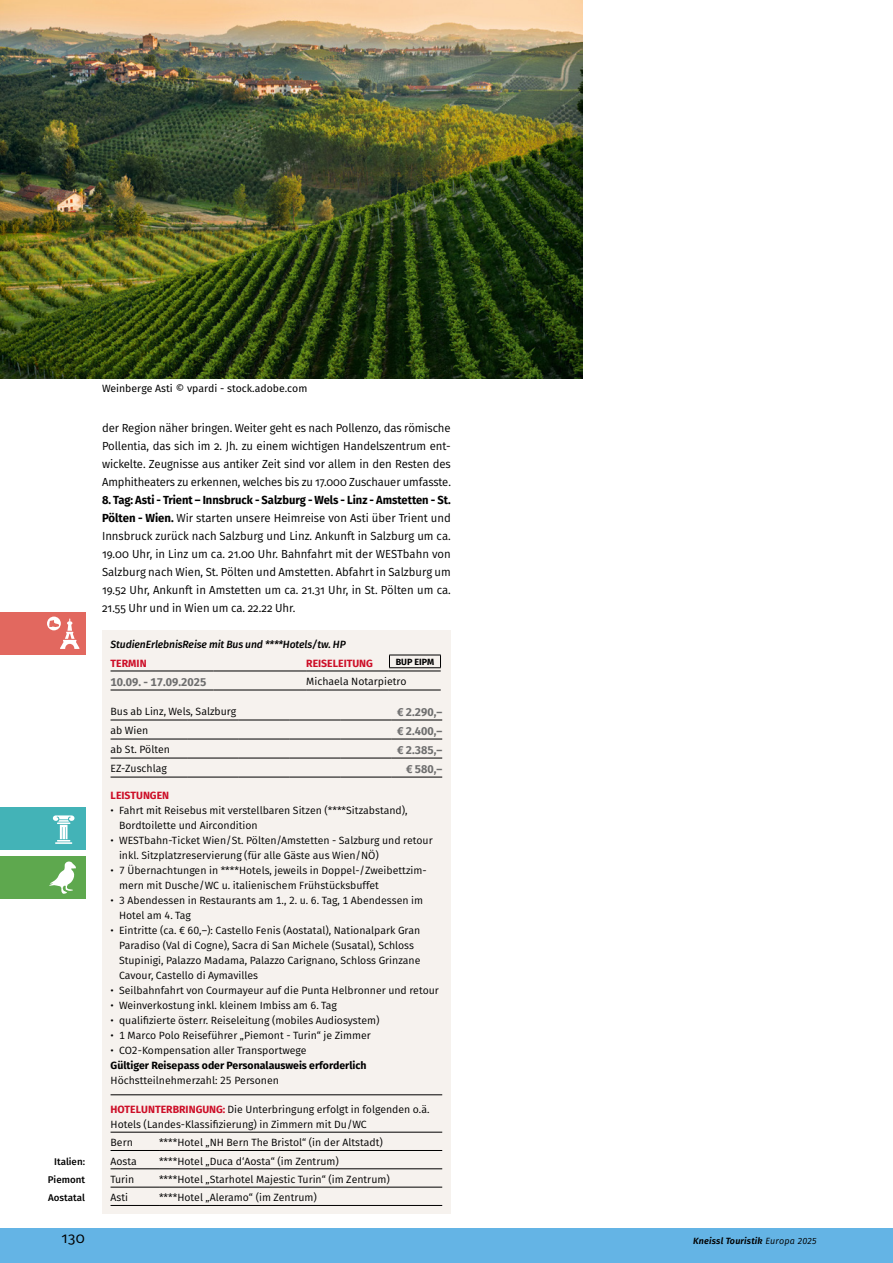
<style>
.page{position:relative;width:893px;height:1263px;background:#fff}
.page>*{position:absolute;margin:0;border:0;box-sizing:border-box;transform-origin:0 0}
.Pagina_rb{font:15px "Fira Sans";color:#000}
._02_Reiseverlauf{font:11.7px/18px "Fira Sans";letter-spacing:-.01em;color:#000;text-align:justify}
._03_book_Text{font:700 11.25px "Fira Sans";color:#6e6e6e}
._03_Überschrift{font:10.5px/15px "Fira Sans";color:#000}
._03_book_Text-2{font:10.5px "Fira Sans";color:#000}
._03_bold_Reisepass{font:700 10.5px "Fira Sans";color:#000}
._03_medium_italic_StudienErlebnisReise{font:italic 500 10.5px "Fira Sans";letter-spacing:-.01em;color:#000}
._04_Bildlegende__Bildquelle{font:10.5px "Fira Sans";color:#000}
._03_Überschrift-2{font:700 10.5px "Fira Sans";color:#cd0f28}
.Rubrik_b{font:500 9.75px "Fira Sans";color:#000}
.Fusszeile_bold_italic_rb{font:italic 600 9px "Fira Sans";letter-spacing:.02em;color:#000}
._03_Code{font:700 9px "Fira Sans";color:#000}
.s1{font-weight:700}
.s2{font-weight:700;color:#cd0f28}
.s3{font-weight:400}
</style>
<div class="page">
<div style="left:0;top:856px;width:85px;height:43px;background:#5ea84e"></div>
<svg style="left:49px;top:861px;width:27px;height:33px"></svg>
<div style="left:0;top:612px;width:85px;height:43px;background:#e2685f"></div>
<svg style="left:47px;top:616px;width:32px;height:33px"></svg>
<div style="left:0;top:808px;width:85px;height:42px;background:#43b3b7"></div>
<svg style="left:53px;top:815px;width:22px;height:29px"></svg>
<div style="left:0;top:1229px;width:893px;height:34px;background:#64b4e5"></div>
<img style="left:0;top:0;width:583px;height:378px">
<div style="left:102px;top:630px;width:349px;height:583px;background:#f6f2ee"></div>
<hr style="left:111px;top:1094px;width:331px;height:1px;background:#000">
<hr style="left:111px;top:671px;width:102px;height:1px;background:#000">
<hr style="left:213px;top:671px;width:93px;height:1px;background:#000">
<hr style="left:306px;top:671px;width:82px;height:1px;background:#000">
<hr style="left:388px;top:671px;width:53px;height:1px;background:#000">
<hr style="left:111px;top:690px;width:102px;height:1px;background:#000">
<hr style="left:213px;top:690px;width:93px;height:1px;background:#000">
<hr style="left:306px;top:690px;width:82px;height:1px;background:#000">
<hr style="left:388px;top:690px;width:53px;height:1px;background:#000">
<hr style="left:389px;top:655px;width:52px;height:1px;background:#000">
<svg style="left:389px;top:655px;width:1px;height:12px"></svg>
<svg style="left:440px;top:655px;width:1px;height:12px"></svg>
<hr style="left:389px;top:667px;width:52px;height:1px;background:#000">
<hr style="left:111px;top:720px;width:76px;height:1px;background:#000">
<hr style="left:187px;top:720px;width:51px;height:1px;background:#000">
<hr style="left:238px;top:720px;width:51px;height:1px;background:#000">
<hr style="left:289px;top:720px;width:51px;height:1px;background:#000">
<hr style="left:340px;top:720px;width:51px;height:1px;background:#000">
<hr style="left:391px;top:720px;width:51px;height:1px;background:#000">
<hr style="left:111px;top:739px;width:76px;height:1px;background:#000">
<hr style="left:187px;top:739px;width:51px;height:1px;background:#000">
<hr style="left:238px;top:739px;width:51px;height:1px;background:#000">
<hr style="left:289px;top:739px;width:51px;height:1px;background:#000">
<hr style="left:340px;top:739px;width:51px;height:1px;background:#000">
<hr style="left:391px;top:739px;width:51px;height:1px;background:#000">
<hr style="left:111px;top:758px;width:76px;height:1px;background:#000">
<hr style="left:187px;top:758px;width:51px;height:1px;background:#000">
<hr style="left:238px;top:758px;width:51px;height:1px;background:#000">
<hr style="left:289px;top:758px;width:51px;height:1px;background:#000">
<hr style="left:340px;top:758px;width:51px;height:1px;background:#000">
<hr style="left:391px;top:758px;width:51px;height:1px;background:#000">
<hr style="left:111px;top:777px;width:76px;height:1px;background:#000">
<hr style="left:187px;top:777px;width:51px;height:1px;background:#000">
<hr style="left:238px;top:777px;width:51px;height:1px;background:#000">
<hr style="left:289px;top:777px;width:51px;height:1px;background:#000">
<hr style="left:340px;top:777px;width:51px;height:1px;background:#000">
<hr style="left:391px;top:777px;width:51px;height:1px;background:#000">
<hr style="left:111px;top:1132px;width:48px;height:1px;background:#000">
<hr style="left:159px;top:1132px;width:283px;height:1px;background:#000">
<hr style="left:111px;top:1150px;width:48px;height:1px;background:#000">
<hr style="left:159px;top:1150px;width:283px;height:1px;background:#000">
<hr style="left:111px;top:1168px;width:48px;height:1px;background:#000">
<hr style="left:159px;top:1168px;width:283px;height:1px;background:#000">
<hr style="left:111px;top:1187px;width:48px;height:1px;background:#000">
<hr style="left:159px;top:1187px;width:283px;height:1px;background:#000">
<hr style="left:111px;top:1205px;width:48px;height:1px;background:#000">
<hr style="left:159px;top:1205px;width:283px;height:1px;background:#000">
<p class="_04_Bildlegende__Bildquelle" style="left:102px;top:380px;width:207px">Weinberge Asti © vpardi - stock.adobe.com</p>
<p class="Rubrik_b" style="left:54px;top:1154px;width:32px">Italien:</p>
<p class="Rubrik_b" style="left:48px;top:1172px;width:39px">Piemont</p>
<p class="Rubrik_b" style="left:48px;top:1190px;width:38px">Aostatal</p>
<p class="_02_Reiseverlauf" style="left:102px;top:419px;width:350px">der Region näher bringen. Weiter geht es nach Pollenzo, das römische Pollentia, das sich im 2. Jh. zu einem wichtigen Handelszentrum ent&shy;wickelte. Zeugnisse aus antiker Zeit sind vor allem in den Resten des Amphitheaters zu erkennen, welches bis zu 17.000 Zuschauer umfasste.</p>
<p class="_02_Reiseverlauf" style="left:102px;top:491px;width:350px"><span class="s1">8. Tag: Asti - Trient – Innsbruck - Salzburg - Wels - Linz - Amstetten - St.<br>Pölten - Wien.</span> Wir starten unsere Heimreise von Asti über Trient und Innsbruck zurück nach Salzburg und Linz. Ankunft in Salzburg um ca.<br>19.00 Uhr, in Linz um ca. 21.00 Uhr. Bahnfahrt mit der WESTbahn von Salzburg nach Wien, St. Pölten und Amstetten. Abfahrt in Salzburg um 19.52 Uhr, Ankunft in Amstetten um ca. 21.31 Uhr, in St. Pölten um ca.<br>21.55 Uhr und in Wien um ca. 22.22 Uhr.</p>
<p class="_03_medium_italic_StudienErlebnisReise" style="left:111px;top:636px;width:237px">StudienErlebnisReise mit Bus und ****Hotels/tw. HP</p>
<p class="_03_Überschrift-2" style="left:111px;top:654px;width:38px">TERMIN</p>
<p class="_03_Überschrift-2" style="left:306px;top:654px;width:68px">REISELEITUNG</p>
<p class="_03_Code" style="left:396px;top:654px;width:40px">BUP EIPM</p>
<p class="_03_book_Text" style="left:111px;top:672px;width:97px">10.09. - 17.09.2025</p>
<p class="_03_book_Text-2" style="left:306px;top:673px;width:102px">Michaela Notarpietro</p>
<p class="_03_book_Text-2" style="left:111px;top:703px;width:127px">Bus ab Linz, Wels, Salzburg</p>
<p class="_03_book_Text" style="left:397px;top:702px;width:47px">€ 2.290,–</p>
<p class="_03_book_Text-2" style="left:111px;top:723px;width:39px">ab Wien</p>
<p class="_03_book_Text" style="left:397px;top:721px;width:47px">€ 2.400,–</p>
<p class="_03_book_Text-2" style="left:111px;top:742px;width:61px">ab St. Pölten</p>
<p class="_03_book_Text" style="left:397px;top:740px;width:47px">€ 2.385,–</p>
<p class="_03_book_Text-2" style="left:111px;top:761px;width:58px">EZ-Zuschlag</p>
<p class="_03_book_Text" style="left:406px;top:759px;width:38px">€ 580,–</p>
<p class="_03_Überschrift-2" style="left:111px;top:786px;width:60px">LEISTUNGEN</p>
<p class="_03_Überschrift" style="left:119px;top:802px;width:290px;text-indent:-9px">• Fahrt mit Reisebus mit verstellbaren Sitzen (****Sitzabstand),<br>Bordtoilette und Aircondition</p>
<p class="_03_Überschrift" style="left:119px;top:832px;width:315px;text-indent:-9px">• WESTbahn-Ticket Wien/St. Pölten/Amstetten - Salzburg und retour inkl. Sitzplatzreservierung (für alle Gäste aus Wien/NÖ)</p>
<p class="_03_Überschrift" style="left:119px;top:862px;width:309px;text-indent:-9px">• 7 Übernachtungen in ****Hotels, jeweils in Doppel-/Zweibettzim&shy;mern mit Dusche/WC u. italienischem Frühstücksbuffet</p>
<p class="_03_Überschrift" style="left:119px;top:892px;width:305px;text-indent:-9px">• 3 Abendessen in Restaurants am 1., 2. u. 6. Tag, 1 Abendessen im<br>Hotel am 4. Tag</p>
<p class="_03_Überschrift" style="left:119px;top:922px;width:303px;text-indent:-9px">• Eintritte (ca. € 60,–): Castello Fenis (Aostatal), Nationalpark Gran Paradiso (Val di Cogne), Sacra di San Michele (Susatal), Schloss Stupinigi, Palazzo Madama, Palazzo Carignano, Schloss Grinzane Cavour, Castello di Aymavilles</p>
<p class="_03_Überschrift" style="left:111px;top:982px;width:330px">• Seilbahnfahrt von Courmayeur auf die Punta Helbronner und retour</p>
<p class="_03_Überschrift" style="left:111px;top:997px;width:228px">• Weinverkostung inkl. kleinem Imbiss am 6. Tag</p>
<p class="_03_Überschrift" style="left:111px;top:1012px;width:271px">• qualifizierte österr. Reiseleitung (mobiles Audiosystem)</p>
<p class="_03_Überschrift" style="left:111px;top:1027px;width:262px">• 1 Marco Polo Reiseführer „Piemont - Turin“ je Zimmer</p>
<p class="_03_Überschrift" style="left:111px;top:1042px;width:198px">• CO2-Kompensation aller Transportwege</p>
<p class="_03_bold_Reisepass" style="left:111px;top:1056px;width:258px">Gültiger Reisepass oder Personalausweis erforderlich</p>
<p class="_03_book_Text-2" style="left:111px;top:1072px;width:170px">Höchstteilnehmerzahl: 25 Personen</p>
<p class="_03_Überschrift" style="left:111px;top:1101px;width:320px"><span class="s2">HOTELUNTERBRINGUNG:</span> Die Unterbringung erfolgt in folgenden o.ä.<br>Hotels (Landes-Klassifizierung) in Zimmern mit Du/WC</p>
<p class="_03_book_Text-2" style="left:111px;top:1135px;width:24px">Bern</p>
<p class="_03_book_Text-2" style="left:159px;top:1135px;width:225px">****Hotel „NH Bern The Bristol“ (in der Altstadt)</p>
<p class="_03_book_Text-2" style="left:111px;top:1153px;width:28px">Aosta</p>
<p class="_03_book_Text-2" style="left:159px;top:1153px;width:181px">****Hotel „Duca d‘Aosta“ (im Zentrum)</p>
<p class="_03_book_Text-2" style="left:111px;top:1171px;width:25px">Turin</p>
<p class="_03_book_Text-2" style="left:159px;top:1171px;width:232px">****Hotel „Starhotel Majestic Turin“ (im Zentrum)</p>
<p class="_03_book_Text-2" style="left:111px;top:1190px;width:19px">Asti</p>
<p class="_03_book_Text-2" style="left:159px;top:1190px;width:159px">****Hotel „Aleramo“ (im Zentrum)</p>
<p class="Pagina_rb" style="left:61px;top:1227px;width:25px">130</p>
<p class="Fusszeile_bold_italic_rb" style="left:693px;top:1233px;width:125px">Kneissl Touristik <span class="s3">Europa 2025</span></p>
</div>
